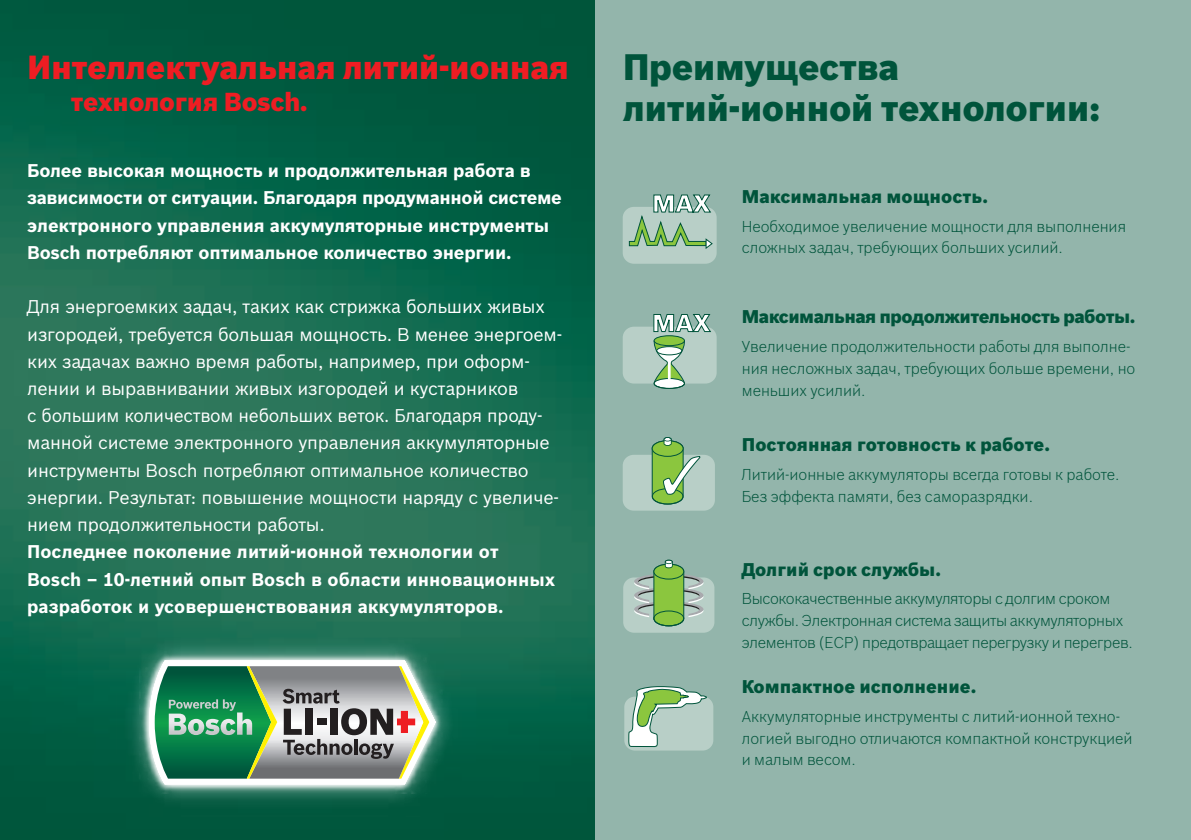
<style>
.page{position:relative;width:1191px;height:840px;background:#fff}
.page>*{position:absolute;margin:0;border:0;box-sizing:border-box;transform-origin:0 0}
.t1{font:900 36px/40.8px "Bosch Sans";letter-spacing:-.015em;color:#00543b}
.t2{font:900 32.6px "Bosch Sans";letter-spacing:-.015em;color:#ee1d23}
.t3{font:900 25.4px "Bosch Sans";letter-spacing:-.015em;color:#ee1d23}
.t4{font:18px/27.2px "Bosch Sans";letter-spacing:-.01em;color:#fff}
.t5{font:700 18px/27.2px "Bosch Sans";letter-spacing:-.01em;color:#fff}
.t6{font:900 18px "Bosch Sans";color:#00543b}
.t7{font:900 18px "Bosch Sans";letter-spacing:-.03em;color:#00543b}
.t8{font:300 15.4px/21.8px "Bosch Sans";color:#00543b}
.t9{font:300 15.4px/21.8px "Bosch Sans";letter-spacing:-.02em;color:#00543b}
</style>
<div class="page">
<img style="left:0;top:0;width:595px;height:839px">
<div style="left:595px;top:0;width:596px;height:839px;background:#93b5ab"></div>
<div style="left:623px;top:577px;width:91px;height:55px;background:#b8cfc7;border-radius:11px"></div>
<svg style="left:634px;top:559px;width:69px;height:67px"></svg>
<div style="left:653px;top:610px;width:31px;height:15px;border:1px solid #00543b;border-radius:50%"></div>
<div style="left:622px;top:207px;width:94px;height:56px;background:#b8cfc7;border-radius:11px"></div>
<svg style="left:625px;top:194px;width:88px;height:55px"></svg>
<div style="left:624px;top:696px;width:89px;height:54px;background:#b8cfc7;border-radius:10px"></div>
<svg style="left:628px;top:686px;width:78px;height:60px"></svg>
<div style="left:622px;top:326px;width:94px;height:57px;background:#b8cfc7;border-radius:11px"></div>
<svg style="left:653px;top:314px;width:58px;height:18px"></svg>
<svg style="left:654px;top:335px;width:30px;height:10px"></svg>
<div style="left:653px;top:335px;width:32px;height:11px;border:1px solid #00543b;border-radius:50%"></div>
<svg style="left:653px;top:339px;width:32px;height:50px"></svg>
<div style="left:622px;top:454px;width:93px;height:56px;background:#b8cfc7;border-radius:11px"></div>
<svg style="left:651px;top:437px;width:49px;height:67px"></svg>
<img style="left:116px;top:627px;width:352px;height:189px">
<img style="left:140px;top:651px;width:305px;height:142px">
<svg style="left:149px;top:660px;width:287px;height:124px"></svg>
<h2 class="t2" style="left:27px;top:42px;width:543px">Интеллектуальная литий-ионная</h2>
<h3 class="t3" style="left:71px;top:82px;width:238px">технология Bosch.</h3>
<p class="t5" style="left:27px;top:156px;width:536px">Более высокая мощность и продолжительная работа в зависимости от ситуации. Благодаря продуманной системе электронного управления аккумуляторные инструменты Bosch потребляют оптимальное количество энергии.</p>
<p class="t4" style="left:27px;top:292px;width:536px">Для энергоемких задач, таких как стрижка больших живых изгородей, требуется большая мощность. В менее энергоем&shy;ких задачах важно время работы, например, при оформ&shy;лении и выравнивании живых изгородей и кустарников<br>с большим количеством небольших веток. Благодаря проду&shy;манной системе электронного управления аккумуляторные инструменты Bosch потребляют оптимальное количество энергии. Результат: повышение мощности наряду с увеличе&shy;нием продолжительности работы.</p>
<p class="t5" style="left:27px;top:537px;width:530px">Последнее поколение литий-ионной технологии от<br>Bosch – 10-летний опыт Bosch в области инновационных разработок и усовершенствования аккумуляторов.</p>
<h1 class="t1" style="left:622px;top:45px;width:479px">Преимущества литий-ионной технологии:</h1>
<p class="t6" style="left:742px;top:182px;width:248px">Максимальная мощность.</p>
<p class="t8" style="left:742px;top:214px;width:386px">Необходимое увеличение мощности для выполнения сложных задач, требующих больших усилий.</p>
<p class="t7" style="left:742px;top:303px;width:395px">Максимальная продолжительность работы.</p>
<p class="t8" style="left:742px;top:334px;width:395px">Увеличение продолжительности работы для выполне&shy;ния несложных задач, требующих больше времени, но меньших усилий.</p>
<p class="t6" style="left:742px;top:430px;width:310px">Постоянная готовность к работе.</p>
<p class="t8" style="left:742px;top:462px;width:379px">Литий-ионные аккумуляторы всегда готовы к работе.<br>Без эффекта памяти, без саморазрядки.</p>
<p class="t6" style="left:742px;top:555px;width:201px">Долгий срок службы.</p>
<p class="t9" style="left:742px;top:586px;width:392px">Высококачественные аккумуляторы с долгим сроком службы. Электронная система защиты аккумуляторных элементов (ECP) предотвращает перегрузку и перегрев.</p>
<p class="t6" style="left:742px;top:672px;width:236px">Компактное исполнение.</p>
<p class="t8" style="left:742px;top:704px;width:392px">Аккумуляторные инструменты с литий-ионной техно&shy;логией выгодно отличаются компактной конструкцией и малым весом.</p>
</div>
